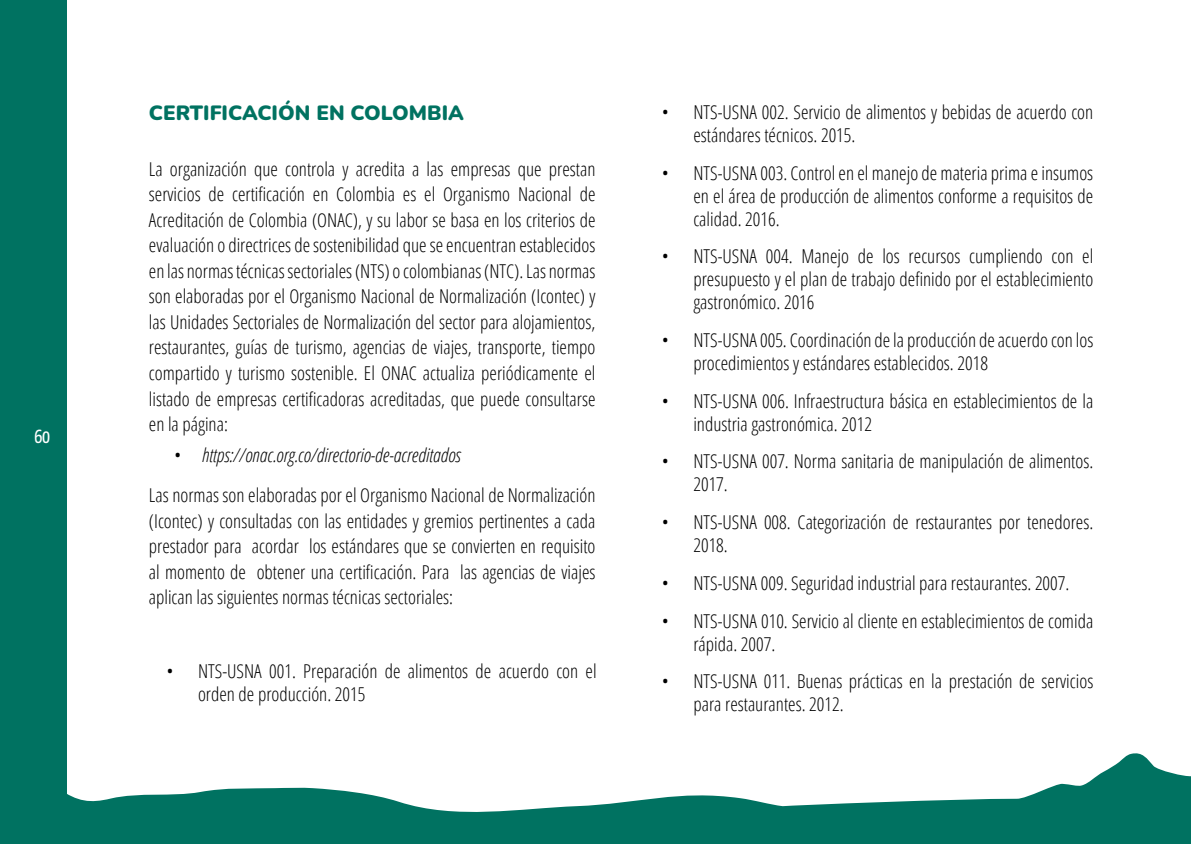
<style>
.page{position:relative;width:1191px;height:844px;background:#fff}
.page>*{position:absolute;margin:0;border:0;box-sizing:border-box;transform-origin:0 0}
.t1{font:900 20.65px "Nunito";color:#007261}
.t2{font:300 19.07px/25.6px "Open Sans Condensed";color:#000}
.t3{font:italic 300 19.07px "Open Sans Condensed";color:#000}
.t4{font:19.07px "Yanone Kaffeesatz";color:#fff}
</style>
<div class="page">
<div style="left:0;top:0;width:67px;height:843px;background:#007261"></div>
<svg style="left:67px;top:753px;width:1124px;height:90px;fill:#007261"></svg>
<p class="t4" style="left:34px;top:422px;width:17px">60</p>
<p class="t1" style="left:149px;top:98px;width:316px">CERTIFICACIÓN EN COLOMBIA</p>
<p class="t2" style="left:149px;top:155px;width:448px;text-align:justify">La organización que controla y acredita a las empresas que prestan servicios de certificación en Colombia es el Organismo Nacional de Acreditación de Colombia (ONAC), y su labor se basa en los criterios de evaluación o directrices de sostenibilidad que se encuentran establecidos en las normas técnicas sectoriales (NTS) o colombianas (NTC). Las normas son elaboradas por el Organismo Nacional de Normalización (Icontec) y las Unidades Sectoriales de Normalización del sector para alojamientos, restaurantes, guías de turismo, agencias de viajes, transporte, tiempo compartido y turismo sostenible. El ONAC actualiza periódicamente el listado de empresas certificadoras acreditadas, que puede consultarse en la página:</p>
<p class="t3" style="left:174px;top:441px;width:289px">• https://onac.org.co/directorio-de-acreditados</p>
<p class="t2" style="left:149px;top:481px;width:448px;text-align:justify">Las normas son elaboradas por el Organismo Nacional de Normalización (Icontec) y consultadas con las entidades y gremios pertinentes a cada prestador para acordar los estándares que se convierten en requisito al momento de obtener una certificación. Para las agencias de viajes aplican las siguientes normas técnicas sectoriales:</p>
<p class="t2" style="left:198px;top:658px;width:400px;line-height:22.9px;text-indent:-31px">• NTS-USNA 001. Preparación de alimentos de acuerdo con el orden de producción. 2015</p>
<p class="t2" style="left:693px;top:100px;width:401px;line-height:22.9px;text-indent:-31px">• NTS-USNA 002. Servicio de alimentos y bebidas de acuerdo con estándares técnicos. 2015.</p>
<p class="t2" style="left:693px;top:161px;width:401px;line-height:22.9px;text-align:justify;text-indent:-31px">• NTS-USNA 003. Control en el manejo de materia prima e insumos en el área de producción de alimentos conforme a requisitos de calidad. 2016.</p>
<p class="t2" style="left:693px;top:244px;width:401px;line-height:22.9px;text-align:justify;text-indent:-31px">• NTS-USNA 004. Manejo de los recursos cumpliendo con el presupuesto y el plan de trabajo definido por el establecimiento gastronómico. 2016</p>
<p class="t2" style="left:693px;top:328px;width:401px;line-height:22.9px;text-indent:-31px">• NTS-USNA 005. Coordinación de la producción de acuerdo con los procedimientos y estándares establecidos. 2018</p>
<p class="t2" style="left:693px;top:388px;width:401px;line-height:22.9px;text-indent:-31px">• NTS-USNA 006. Infraestructura básica en establecimientos de la industria gastronómica. 2012</p>
<p class="t2" style="left:693px;top:449px;width:401px;line-height:22.9px;text-indent:-31px">• NTS-USNA 007. Norma sanitaria de manipulación de alimentos.<br>2017.</p>
<p class="t2" style="left:693px;top:510px;width:401px;line-height:22.9px;text-indent:-31px">• NTS-USNA 008. Categorización de restaurantes por tenedores.<br>2018.</p>
<p class="t2" style="left:662px;top:569px;width:409px">• NTS-USNA 009. Seguridad industrial para restaurantes. 2007.</p>
<p class="t2" style="left:693px;top:608px;width:401px;line-height:22.9px;text-indent:-31px">• NTS-USNA 010. Servicio al cliente en establecimientos de comida rápida. 2007.</p>
<p class="t2" style="left:693px;top:669px;width:401px;line-height:22.9px;text-indent:-31px">• NTS-USNA 011. Buenas prácticas en la prestación de servicios para restaurantes. 2012.</p>
</div>
